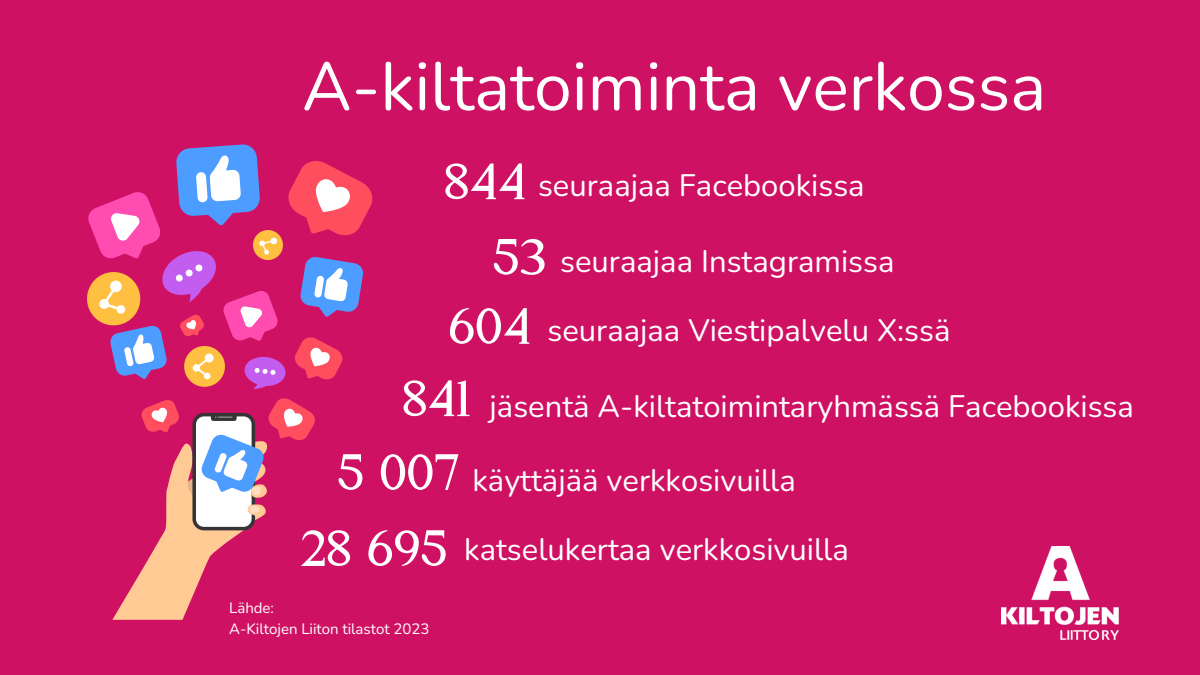
<style>
.page{position:relative;width:1200px;height:675px;background:#cf1164}
.page>*{position:absolute;margin:0;border:0;box-sizing:border-box;transform-origin:0 0}
.t1{font:68px "Nunito";color:#fff}
.t2{font:51px "Aspal";color:#fff}
.t3{font:31px "Nunito";color:#fff}
.t4{font:15px "Nunito";color:#fff}
</style>
<div class="page">
<svg style="left:112px;top:398px;width:203px;height:222px"></svg>
<svg style="left:87px;top:144px;width:286px;height:245px"></svg>
<img style="left:1001px;top:546px;width:117px;height:93px">
<h3 class="t1" style="left:302px;top:41px;width:746px">A-kiltatoiminta verkossa</h3>
<p class="t2" style="left:444px;top:152px;width:84px">844</p>
<h2 class="t3" style="left:538px;top:165px;width:328px">seuraajaa Facebookissa</h2>
<h3 class="t2" style="left:492px;top:227px;width:55px">53</h3>
<p class="t3" style="left:560px;top:241px;width:336px">seuraajaa Instagramissa</p>
<h3 class="t2" style="left:448px;top:296px;width:84px">604</h3>
<h2 class="t3" style="left:547px;top:310px;width:405px">seuraajaa Viestipalvelu X:ssä</h2>
<h3 class="t2" style="left:402px;top:369px;width:71px">841</h3>
<h2 class="t3" style="left:490px;top:386px;width:646px">jäsentä A-kiltatoimintaryhmässä Facebookissa</h2>
<h2 class="t2" style="left:337px;top:442px;width:124px">5 007</h2>
<h3 class="t3" style="left:472px;top:460px;width:325px">käyttäjää verkkosivuilla</h3>
<p class="t2" style="left:299px;top:519px;width:149px">28 695</p>
<p class="t3" style="left:464px;top:528px;width:386px">katselukertaa verkkosivuilla</p>
<h2 class="t4" style="left:229px;top:598px;width:46px">Lähde:</h2>
<h3 class="t4" style="left:229px;top:619px;width:202px">A-Kiltojen Liiton tilastot 2023</h3>
</div>
